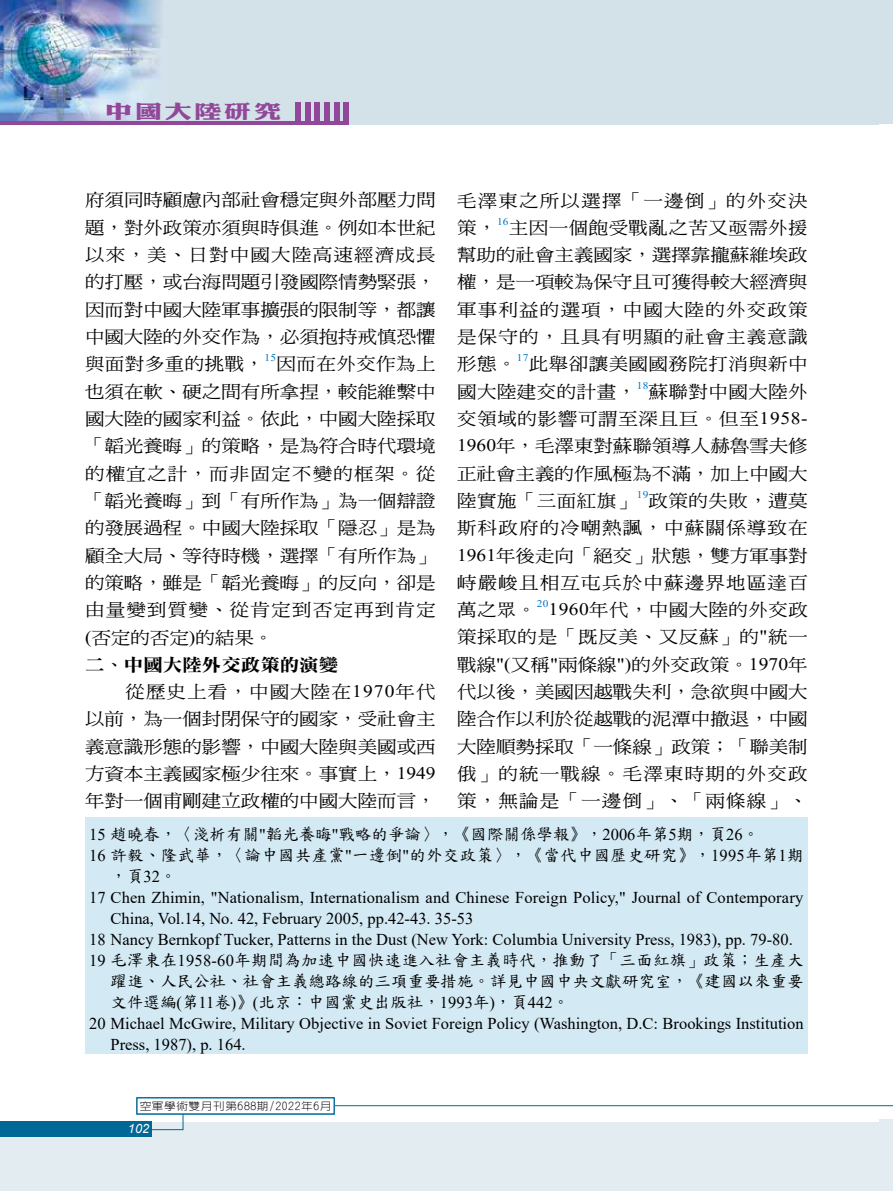
<style>
.page{position:relative;width:893px;height:1191px;background:#fff}
.page>*{position:absolute;margin:0;border:0;box-sizing:border-box;transform-origin:0 0}
.t1{font:17.55px/27.3px "DF Ming W5 WIN BF";color:#000;text-align:justify;scale:1.11 1}
.t2{font:17.55px/27.3px "DF Ming W5 WIN BF";letter-spacing:.025em;color:#000;scale:1.11 1}
.t3{font:17.55px/27.3px "DF Ming W5 WIN BF";letter-spacing:.065em;color:#000;scale:1.11 1}
.t4{font:17.55px "DF Li Song W7 WINP BF";color:#000;scale:1.11 1}
.t5{font:16.5px/21px "Times New Roman";color:#000}
.t6{font:16.5px/21px "DF Kai Shu SB Estd BF";color:#000;text-align:justify}
.t7{font:italic 12.75px "Arial";color:#fff}
.t8{font:300 10.5px "Lin Gothic";letter-spacing:.05em;color:#000;scale:1.11 1}
.t9{font:10.2px "Times New Roman";letter-spacing:.025em;color:#0075c2;scale:1.11 1}
.s1{font-family:"DF Kai Shu SB Estd BF"}
.s2{font-family:"Times New Roman"}
</style>
<div class="page">
<div style="left:0;top:0;width:893px;height:125px;background:#d3e1e9"></div>
<div style="left:0;top:1122px;width:893px;height:69px;background:#e3ecf1"></div>
<img style="left:0;top:0;width:161px;height:121px">
<div style="left:344px;top:102px;width:5px;height:23px;background:#924898"></div>
<div style="left:334px;top:102px;width:5px;height:23px;background:#924898"></div>
<div style="left:324px;top:102px;width:6px;height:23px;background:#924898"></div>
<div style="left:315px;top:102px;width:5px;height:23px;background:#924898"></div>
<div style="left:305px;top:102px;width:5px;height:23px;background:#924898"></div>
<div style="left:295px;top:102px;width:6px;height:23px;background:#924898"></div>
<hr style="left:0;top:121px;width:344px;height:4px;background:#924898">
<div style="left:879px;top:0;width:14px;height:1191px;background:#fff"></div>
<div style="left:879px;top:0;width:14px;height:124px;background:#d3e1e9"></div>
<div style="left:879px;top:1119px;width:14px;height:72px;background:#e3ecf1"></div>
<div style="left:85px;top:817px;width:723px;height:237px;background:#d3e9f4"></div>
<hr style="left:335px;top:1105px;width:558px;height:1px;background:#006896">
<svg style="left:149px;top:1114px;width:35px;height:16px"></svg>
<div style="left:0;top:1121px;width:152px;height:15px;background:#006896"></div>
<div style="left:136px;top:1097px;width:199px;height:17px;border:1px solid #006896"></div>
<svg style="left:107px;top:102px;width:54px;height:18px"></svg>
<p class="t3" style="left:457px;top:187px;width:317px">毛澤東之所以選擇<span class="s1">「</span>一邊倒<span class="s1">」</span>的外交決策<span class="s1">，</span></p>
<p class="t1" style="left:85px;top:186px;width:317px">府須同時顧慮內部社會穩定與外部壓力問題<span class="s1">，</span>對外政策亦須與時俱進<span class="s1">。</span>例如本世紀以來<span class="s1">，</span>美<span class="s1">、</span>日對中國大陸高速經濟成長的打壓<span class="s1">，</span>或台海問題引發國際情勢緊張<span class="s1">，</span>因而對中國大陸軍事擴張的限制等<span class="s1">，</span>都讓中國大陸的外交作為<span class="s1">，</span>必須抱持戒慎恐懼與面對多重的挑戰<span class="s1">，</span></p>
<p class="t9" style="left:497px;top:214px;width:12px">16</p>
<p class="t1" style="left:457px;top:214px;width:317px;text-indent:52px">主因一個飽受戰亂之苦又亟需外援幫助的社會主義國家<span class="s1">，</span>選擇靠攏蘇維埃政權<span class="s1">，</span>是一項較為保守且可獲得較大經濟與軍事利益的選項<span class="s1">，</span>中國大陸的外交政策是保守的<span class="s1">，</span>且具有明顯的社會主義意識形態<span class="s1">。</span></p>
<p class="t9" style="left:265px;top:351px;width:12px">15</p>
<p class="t9" style="left:517px;top:351px;width:12px">17</p>
<p class="t1" style="left:85px;top:350px;width:317px;text-indent:192px">因而在外交作為上也須在軟<span class="s1">、</span>硬之間有所拿捏<span class="s1">，</span>較能維繫中國大陸的國家利益<span class="s1">。</span>依此<span class="s1">，</span>中國大陸採取<span class="s1">「</span>韜光養晦<span class="s1">」</span>的策略<span class="s1">，</span>是為符合時代環境的權宜之計<span class="s1">，</span>而非固定不變的框架<span class="s1">。</span>從<span class="s1">「</span>韜光養晦<span class="s1">」</span>到<span class="s1">「</span>有所作為<span class="s1">」</span>為一個辯證的發展過程<span class="s1">。</span>中國大陸採取<span class="s1">「</span>隱忍<span class="s1">」</span>是為顧全大局<span class="s1">、</span>等待時機<span class="s1">，</span>選擇<span class="s1">「</span>有所作為<span class="s1">」</span>的策略<span class="s1">，</span>雖是<span class="s1">「</span>韜光養晦<span class="s1">」</span>的反向<span class="s1">，</span>卻是由量變到質變<span class="s1">、</span>從肯定到否定再到肯定<span class="s2">(</span>否定的否定<span class="s2">)</span>的結果<span class="s1">。</span></p>
<p class="t4" style="left:85px;top:656px;width:230px">二<span class="s1">、</span>中國大陸外交政策的演變</p>
<p class="t1" style="left:85px;top:678px;width:317px;text-indent:40px">從歷史上看<span class="s1">，</span>中國大陸在<span class="s2">1970</span>年代以前<span class="s1">，</span>為一個封閉保守的國家<span class="s1">，</span>受社會主義意識形態的影響<span class="s1">，</span>中國大陸與美國或西方資本主義國家極少往來<span class="s1">。</span>事實上<span class="s1">，</span><span class="s2">1949</span>年對一個甫剛建立政權的中國大陸而言<span class="s1">，</span></p>
<p class="t2" style="left:457px;top:350px;width:317px;text-indent:72px">此舉卻讓美國國務院打消與新中國大陸建交的計畫<span class="s1">，</span></p>
<p class="t9" style="left:637px;top:378px;width:12px">18</p>
<p class="t1" style="left:457px;top:378px;width:317px;text-indent:191px">蘇聯對中國大陸外交領域的影響可謂至深且巨<span class="s1">。</span>但至<span class="s2">1958- 1960</span>年<span class="s1">，</span>毛澤東對蘇聯領導人赫魯雪夫修正社會主義的作風極為不滿<span class="s1">，</span>加上中國大陸實施<span class="s1">「</span>三面紅旗<span class="s1">」</span></p>
<p class="t9" style="left:637px;top:487px;width:12px">19</p>
<p class="t1" style="left:457px;top:487px;width:317px;text-indent:191px">政策的失敗<span class="s1">，</span>遭莫斯科政府的冷嘲熱諷<span class="s1">，</span>中蘇關係導致在<span class="s2">1961</span>年後走向<span class="s1">「</span>絕交<span class="s1">」</span>狀態<span class="s1">，</span>雙方軍事對峙嚴峻且相互屯兵於中蘇邊界地區達百萬之眾<span class="s1">。</span></p>
<p class="t9" style="left:537px;top:596px;width:12px">20</p>
<p class="t1" style="left:457px;top:596px;width:317px;text-indent:92px"><span class="s2">1960</span>年代<span class="s1">，</span>中國大陸的外交政策採取的是<span class="s1">「</span>既反美<span class="s1">、</span>又反蘇<span class="s1">」</span>的<span class="s2">"</span>統一戰線<span class="s2">"(</span>又稱<span class="s2">"</span>兩條線<span class="s2">")</span>的外交政策<span class="s1">。</span><span class="s2">1970</span>年代以後<span class="s1">，</span>美國因越戰失利<span class="s1">，</span>急欲與中國大陸合作以利於從越戰的泥潭中撤退<span class="s1">，</span>中國大陸順勢採取<span class="s1">「</span>一條線<span class="s1">」</span>政策<span class="s1">；「</span>聯美制俄<span class="s1">」</span>的統一戰線<span class="s1">。</span>毛澤東時期的外交政策<span class="s1">，</span>無論是<span class="s1">「</span>一邊倒<span class="s1">」、「</span>兩條線<span class="s1">」、</span></p>
<p class="t6" style="left:89px;top:823px;width:671px"><span class="s2">15</span> 趙曉春，〈淺析有關<span class="s2">"</span>韜光養晦<span class="s2">"</span>戰略的爭論〉，《國際關係學報》，<span class="s2">2006</span>年第<span class="s2">5</span>期，頁<span class="s2">26</span>。</p>
<p class="t6" style="left:89px;top:844px;width:716px"><span class="s2">16</span> 許毅、隆武華，〈論中國共產黨<span class="s2">"</span>一邊倒<span class="s2">"</span>的外交政策〉，《當代中國歷史研究》，<span class="s2">1995</span>年第<span class="s2">1</span>期</p>
<p class="t6" style="left:111px;top:865px;width:67px">，頁<span class="s2">32</span>。</p>
<p class="t5" style="left:89px;top:886px;width:715px">17 Chen Zhimin, "Nationalism, Internationalism and Chinese Foreign Policy," Journal of Contemporary</p>
<p class="t5" style="left:111px;top:907px;width:364px">China, Vol.14, No. 42, February 2005, pp.42-43. 35-53</p>
<p class="t5" style="left:89px;top:928px;width:705px">18 Nancy Bernkopf Tucker, Patterns in the Dust (New York: Columbia University Press, 1983), pp. 79-80.</p>
<p class="t6" style="left:111px;top:950px;width:695px;text-indent:-21px"><span class="s2">19</span> 毛澤東在<span class="s2">1958-60</span>年期間為加速中國快速進入社會主義時代，推動了「三面紅旗」政策；生產大躍進、人民公社、社會主義總路線的三項重要措施。詳見中國中央文獻研究室，《建國以來重要文件選編<span class="s2">(</span>第<span class="s2">11</span>卷<span class="s2">)</span>》<span class="s2">(</span>北京：中國黨史出版社，<span class="s2">1993</span>年<span class="s2">)</span>，頁<span class="s2">442</span>。</p>
<p class="t5" style="left:111px;top:1012px;width:695px;text-indent:-21px">20 Michael McGwire, Military Objective in Soviet Foreign Policy (Washington, D.C: Brookings Institution<br>Press, 1987), p. 164.</p>
<p class="t8" style="left:140px;top:1100px;width:174px">空軍學術雙月刊第688期/2022年6月</p>
<p class="t7" style="left:128px;top:1120px;width:23px">102</p>
</div>
